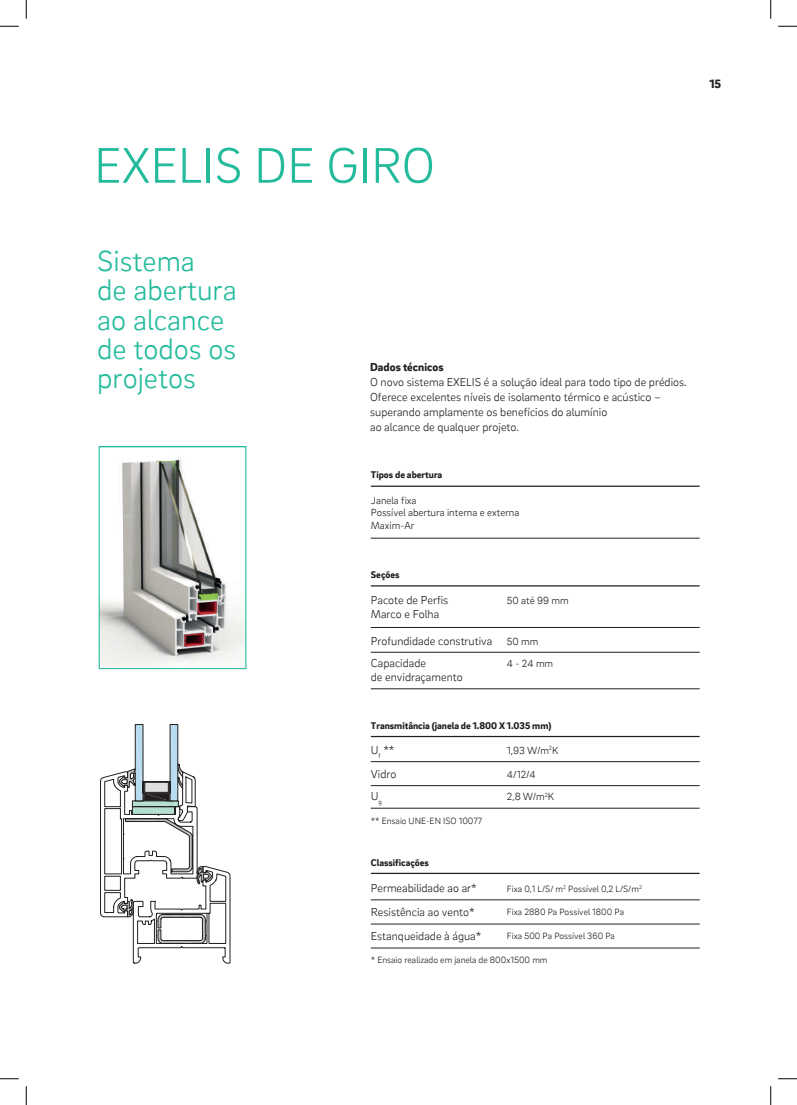
<style>
.page{position:relative;width:797px;height:1105px;background:#fff}
.page>*{position:absolute;margin:0;border:0;box-sizing:border-box;transform-origin:0 0}
.t1{font:300 51.25px "Brix Sans";color:#24bb9d}
.t2{font:300 30px/29.2px "Brix Sans";color:#24bb9d}
.t3{font:900 12.5px "Brix Sans";color:#231f20}
.t4{font:300 11.88px/15px "Brix Sans";color:#231f20}
.t5{font:900 11.88px "Brix Sans";color:#231f20}
.t6{font:300 10.62px/22.6px "Brix Sans";color:#231f20}
.t7{font:900 10px "Brix Sans";color:#231f20}
.t8{font:300 9.38px "Brix Sans";color:#231f20}
</style>
<div class="page">
<svg style="left:0;top:25px;width:19px;height:2px"></svg>
<svg style="left:778px;top:25px;width:19px;height:2px"></svg>
<svg style="left:0;top:1078px;width:19px;height:1px"></svg>
<svg style="left:778px;top:1078px;width:19px;height:1px"></svg>
<svg style="left:25px;top:0;width:2px;height:19px"></svg>
<svg style="left:25px;top:1086px;width:2px;height:19px"></svg>
<svg style="left:770px;top:0;width:1px;height:19px"></svg>
<svg style="left:770px;top:1086px;width:1px;height:19px"></svg>
<hr style="left:371px;top:585px;width:328px;height:1px;background:#231f20">
<hr style="left:371px;top:627px;width:328px;height:1px;background:#231f20">
<hr style="left:371px;top:652px;width:328px;height:1px;background:#231f20">
<hr style="left:371px;top:688px;width:328px;height:1px;background:#231f20">
<hr style="left:371px;top:736px;width:328px;height:1px;background:#231f20">
<hr style="left:371px;top:761px;width:328px;height:1px;background:#231f20">
<hr style="left:371px;top:785px;width:328px;height:1px;background:#231f20">
<hr style="left:371px;top:808px;width:328px;height:1px;background:#231f20">
<hr style="left:371px;top:486px;width:328px;height:1px;background:#231f20">
<hr style="left:371px;top:538px;width:328px;height:1px;background:#231f20">
<hr style="left:371px;top:873px;width:328px;height:1px;background:#231f20">
<hr style="left:371px;top:900px;width:328px;height:1px;background:#231f20">
<hr style="left:371px;top:924px;width:328px;height:1px;background:#231f20">
<hr style="left:371px;top:948px;width:328px;height:1px;background:#231f20">
<svg style="left:100px;top:724px;width:130px;height:239px"></svg>
<svg style="left:101px;top:457px;width:143px;height:210px"></svg>
<div style="left:99px;top:446px;width:147px;height:223px;border:1px solid #24bb9d"></div>
<h1 class="t1" style="left:94px;top:133px;width:342px">EXELIS DE GIRO</h1>
<p class="t3" style="left:709px;top:75px;width:13px">15</p>
<h2 class="t2" style="left:97px;top:245px;width:141px">Sistema<br>de abertura ao alcance de todos os projetos</h2>
<p class="t5" style="left:370px;top:359px;width:75px">Dados técnicos</p>
<p class="t4" style="left:370px;top:374px;width:318px">O novo sistema EXELIS é a solução ideal para todo tipo de prédios.<br>Oferece excelentes níveis de isolamento térmico e acústico – superando amplamente os benefícios do alumínio<br>ao alcance de qualquer projeto.</p>
<p class="t7" style="left:371px;top:468px;width:73px">Tipos de abertura</p>
<p class="t6" style="left:371px;top:493px;width:150px;line-height:12.8px">Janela fixa<br>Possível abertura interna e externa<br>Maxim-Ar</p>
<p class="t7" style="left:371px;top:568px;width:30px">Seções</p>
<p class="t4" style="left:371px;top:593px;width:79px;line-height:14.2px">Pacote de Perfis<br>Marco e Folha</p>
<p class="t4" style="left:371px;top:629px;width:123px;line-height:22.5px">Profundidade construtiva<br>Capacidade</p>
<p class="t4" style="left:371px;top:669px;width:93px">de envidraçamento</p>
<p class="t6" style="left:507px;top:589px;width:63px">50 até 99 mm</p>
<p class="t6" style="left:507px;top:629px;width:48px">50 mm<br>4 - 24 mm</p>
<p class="t7" style="left:371px;top:719px;width:182px">Transmitância (janela de 1.800 X 1.035 mm)</p>
<p class="t4" style="left:371px;top:737px;width:27px;line-height:24px">U<sub>f</sub> **<br>Vidro</p>
<p class="t4" style="left:371px;top:788px;width:13px">U<sub>g</sub></p>
<p class="t8" style="left:371px;top:814px;width:113px">** Ensaio UNE-EN ISO 10077</p>
<p class="t6" style="left:507px;top:739px;width:53px">1,93 W/m<sup>2</sup>K</p>
<p class="t6" style="left:507px;top:763px;width:49px">4/12/4<br>2,8 W/m<sup>2</sup>K</p>
<p class="t7" style="left:371px;top:855px;width:60px">Classificações</p>
<p class="t4" style="left:371px;top:875px;width:112px;line-height:24.2px">Permeabilidade ao ar*<br>Resistência ao vento*<br>Estanqueidade à água*</p>
<p class="t8" style="left:371px;top:954px;width:178px">* Ensaio realizado em janela de 800x1500 mm</p>
<p class="t8" style="left:507px;top:882px;width:136px">Fixa 0,1 L/S/ m<sup>2</sup> Possível 0,2 L/S/m<sup>2</sup></p>
<p class="t8" style="left:507px;top:906px;width:119px">Fixa 2880 Pa Possível 1800 Pa</p>
<p class="t8" style="left:507px;top:930px;width:109px">Fixa 500 Pa Possível 360 Pa</p>
</div>
